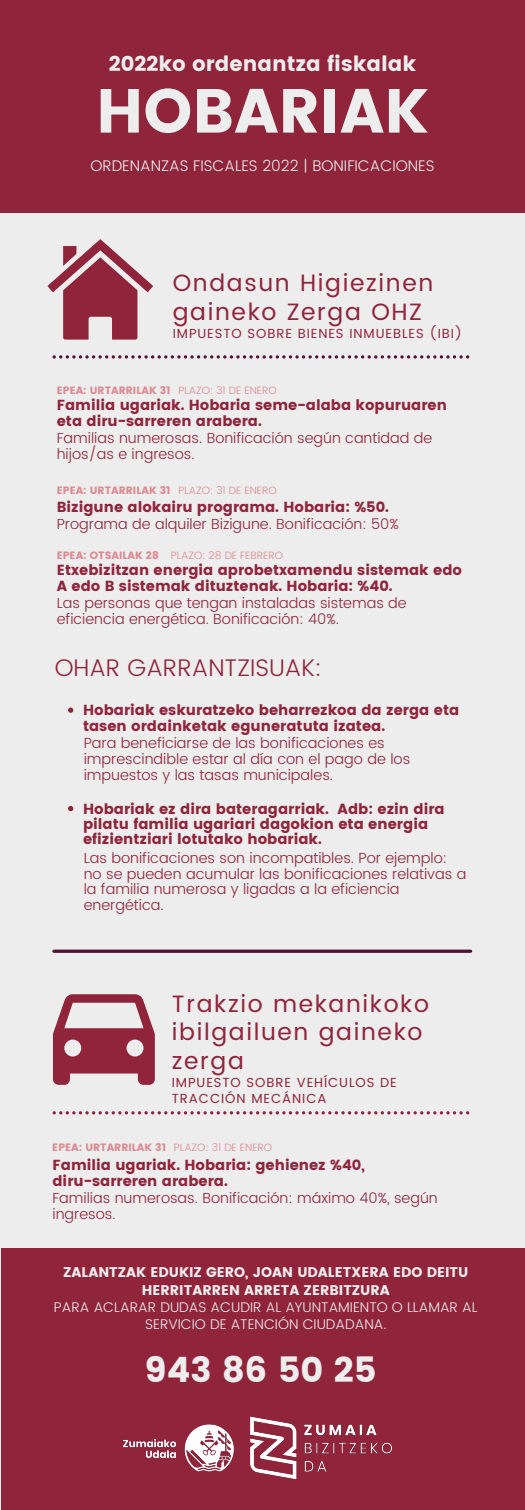
<style>
.page{position:relative;width:525px;height:1510px;background:#fff}
.page>*{position:absolute;margin:0;border:0;box-sizing:border-box;transform-origin:0 0}
.t1{font:62.12px "Poppins";color:#ededed}
.t2{font:35px "Poppins";color:#ededed}
.t3{font:300 24.06px "Poppins";color:#90243b}
.t4{font:23.62px/28.2px "Poppins";letter-spacing:.07em;color:#90243b}
.t5{font:21px "Poppins";color:#ededed}
.t6{font:300 15.4px "Poppins";color:#ededed}
.t7{font:300 14.61px/15.8px "Poppins";color:#90243b}
.t8{font:14.61px/15px "Poppins";color:#90243b}
.t9{font:300 14px/17.1px "Poppins";color:#ededed;text-align:center}
.t10{font:14px/17.1px "Poppins";color:#ededed;text-align:center}
.t11{font:13.12px/15.8px "Poppins";letter-spacing:.07em;color:#90243b}
.t12{font:10.59px "Poppins";color:#de8890}
.t13{font:300 10.59px "Poppins";color:#de8890}
</style>
<div class="page">
<div style="left:0;top:0;width:525px;height:1509px;background:#ededed"></div>
<svg style="left:47px;top:239px;width:106px;height:100px"></svg>
<div style="left:1px;top:1248px;width:524px;height:261px;background:#90243b"></div>
<img style="left:123px;top:1416px;width:269px;height:64px">
<svg style="left:53px;top:355px;width:416px;height:3px"></svg>
<svg style="left:53px;top:1111px;width:416px;height:3px"></svg>
<svg style="left:53px;top:994px;width:102px;height:90px"></svg>
<div style="left:0;top:0;width:525px;height:213px;background:#90243b"></div>
<hr style="left:54px;top:949px;width:417px;height:3px;background:#541233">
<svg style="left:68px;top:707px;width:5px;height:6px"></svg>
<svg style="left:68px;top:806px;width:5px;height:5px"></svg>
<p class="t5" style="left:109px;top:51px;width:309px">2022ko ordenantza fiskalak</p>
<p class="t1" style="left:96px;top:75px;width:334px">HOBARIAK</p>
<p class="t6" style="left:90px;top:157px;width:346px">ORDENANZAS FISCALES 2022 | BONIFICACIONES</p>
<p class="t4" style="left:173px;top:269px;width:262px">Ondasun Higiezinen gaineko Zerga OHZ</p>
<p class="t11" style="left:173px;top:326px;width:291px">IMPUESTO SOBRE BIENES INMUEBLES (IBI)</p>
<p class="t12" style="left:57px;top:384px;width:115px">EPEA: URTARRILAK 31</p>
<p class="t13" style="left:178px;top:384px;width:100px">PLAZO: 31 DE ENERO</p>
<p class="t8" style="left:57px;top:397px;width:392px;line-height:16.4px">Familia ugariak. Hobaria seme-alaba kopuruaren eta diru-sarreren arabera.</p>
<p class="t7" style="left:57px;top:429px;width:377px;line-height:16.4px">Familias numerosas. Bonificación según cantidad de hijos/as e ingresos.</p>
<p class="t12" style="left:57px;top:484px;width:115px">EPEA: URTARRILAK 31</p>
<p class="t13" style="left:178px;top:484px;width:100px">PLAZO: 31 DE ENERO</p>
<p class="t8" style="left:57px;top:499px;width:334px">Bizigune alokairu programa. Hobaria: %50.</p>
<p class="t7" style="left:57px;top:515px;width:344px">Programa de alquiler Bizigune. Bonificación: 50%</p>
<p class="t8" style="left:57px;top:561px;width:407px;line-height:16.4px">Etxebizitzan energia aprobetxamendu sistemak edo<br>A edo B sistemak dituztenak. Hobaria: %40.</p>
<p class="t7" style="left:57px;top:594px;width:351px;line-height:16.4px">Las personas que tengan instaladas sistemas de eficiencia energética. Bonificación: 40%.</p>
<p class="t12" style="left:57px;top:549px;width:104px">EPEA: OTSAILAK 28</p>
<p class="t13" style="left:171px;top:549px;width:114px">PLAZO: 28 DE FEBRERO</p>
<p class="t3" style="left:55px;top:654px;width:269px">OHAR GARRANTZISUAK:</p>
<p class="t8" style="left:83px;top:703px;width:378px">Hobariak eskuratzeko beharrezkoa da zerga eta tasen ordainketak eguneratuta izatea.</p>
<p class="t7" style="left:84px;top:735px;width:328px">Para beneficiarse de las bonificaciones es imprescindible estar al día con el pago de los impuestos y las tasas municipales.</p>
<p class="t8" style="left:83px;top:801px;width:363px">Hobariak ez dira bateragarriak. Adb: ezin dira pilatu familia ugariari dagokion eta energia efizientziari lotutako hobariak.</p>
<p class="t7" style="left:84px;top:850px;width:384px">Las bonificaciones son incompatibles. Por ejemplo: no se pueden acumular las bonificaciones relativas a la familia numerosa y ligadas a la eficiencia energética.</p>
<p class="t4" style="left:172px;top:989px;width:259px">Trakzio mekanikoko ibilgailuen gaineko zerga</p>
<p class="t11" style="left:172px;top:1074px;width:227px">IMPUESTO SOBRE VEHÍCULOS DE<br>TRACCIÓN MECÁNICA</p>
<p class="t12" style="left:52px;top:1141px;width:115px">EPEA: URTARRILAK 31</p>
<p class="t13" style="left:174px;top:1141px;width:100px">PLAZO: 31 DE ENERO</p>
<p class="t8" style="left:52px;top:1157px;width:314px">Familia ugariak. Hobaria: gehienez %40,</p>
<p class="t8" style="left:52px;top:1173px;width:177px">diru-sarreren arabera.</p>
<p class="t7" style="left:52px;top:1189px;width:387px;line-height:16.4px">Familias numerosas. Bonificación: máximo 40%, según ingresos.</p>
<p class="t10" style="left:63px;top:1264px;width:407px">ZALANTZAK EDUKIZ GERO, JOAN UDALETXERA EDO DEITU<br>HERRITARREN ARRETA ZERBITZURA</p>
<p class="t9" style="left:54px;top:1298px;width:425px">PARA ACLARAR DUDAS ACUDIR AL AYUNTAMIENTO O LLAMAR AL<br>SERVICIO DE ATENCIÓN CIUDADANA.</p>
<p class="t2" style="left:145px;top:1349px;width:233px">943 86 50 25</p>
</div>
